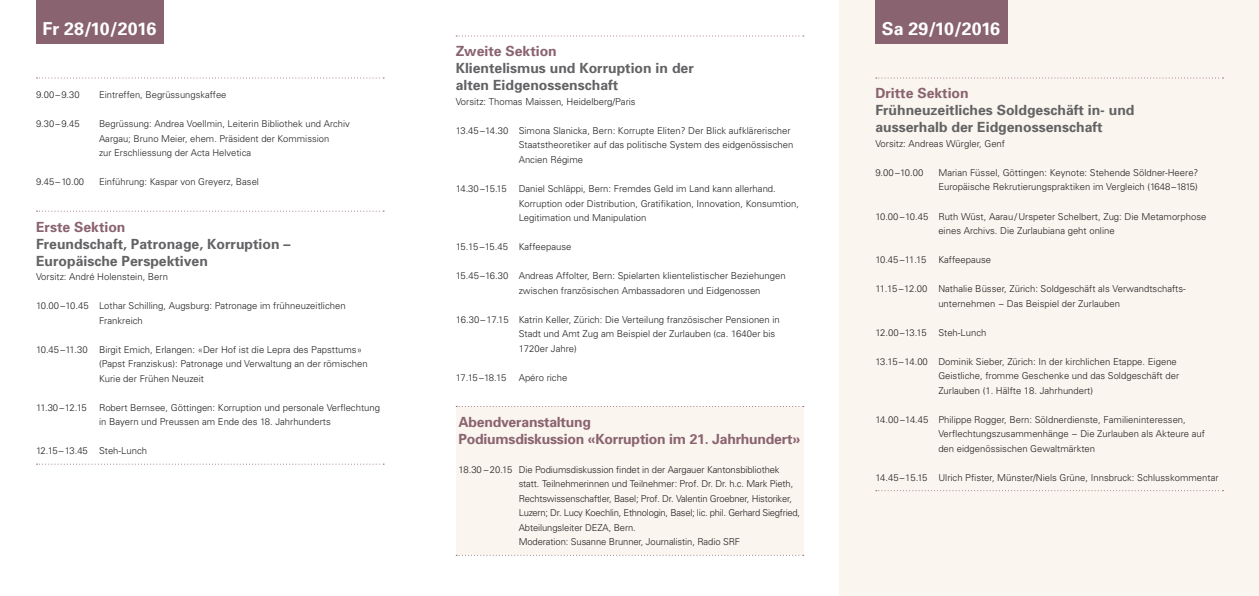
<style>
.page{position:relative;width:1259px;height:596px;background:#fff}
.page>*{position:absolute;margin:0;border:0;box-sizing:border-box;transform-origin:0 0}
.t1{font:700 17.8px "Univers";letter-spacing:-.01em;color:#fff}
.t2{font:700 14px/17px "Univers";color:#636366}
.t3{font:700 14px/17px "Univers";letter-spacing:-.015em;color:#8a6370}
.t4{font:300 9.5px/14.5px "Univers";color:#231f20}
.t5{font:300 9.4px/14.5px "Univers";color:#231f20}
.s1{font-size:9.5px}
.s2{color:#8a6370}
</style>
<div class="page">
<div style="left:456px;top:406px;width:347px;height:148px;background:#faf5ee"></div>
<div style="left:839px;top:0;width:420px;height:595px;background:#faf5ee"></div>
<svg style="left:36px;top:77px;width:348px;height:1px"></svg>
<svg style="left:36px;top:210px;width:348px;height:1px"></svg>
<svg style="left:36px;top:463px;width:348px;height:1px"></svg>
<svg style="left:456px;top:35px;width:348px;height:1px"></svg>
<svg style="left:456px;top:554px;width:348px;height:1px"></svg>
<svg style="left:876px;top:77px;width:347px;height:1px"></svg>
<svg style="left:876px;top:490px;width:347px;height:1px"></svg>
<div style="left:36px;top:0;width:127px;height:43px;background:#8a6370"></div>
<div style="left:875px;top:0;width:133px;height:43px;background:#8a6370"></div>
<p class="t1" style="left:43px;top:18px;width:115px">Fr 28/10/2016</p>
<p class="t1" style="left:882px;top:18px;width:120px">Sa 29/10/2016</p>
<p class="t5" style="left:36px;top:88px;width:45px"><span class="s1">9</span>.00–9.30</p>
<p class="t5" style="left:99px;top:88px;width:129px">Eintreffen, Begrüssungskaffee</p>
<p class="t5" style="left:36px;top:117px;width:45px">9.30–9.45</p>
<p class="t5" style="left:99px;top:117px;width:252px">Begrüssung: Andrea Voellmin, Leiterin Bibliothek und Archiv<br>Aargau; Bruno Meier, ehem. Präsident der Kommission<br>zur Erschliessung der Acta Helvetica</p>
<p class="t5" style="left:36px;top:175px;width:50px">9.45–10.00</p>
<p class="t5" style="left:99px;top:175px;width:162px">Einführung: Kaspar von Greyerz, B<span class="s1">asel</span></p>
<p class="t2" style="left:36px;top:218px;width:256px"><span class="s2">Erste Sektion<br></span>Freundschaft, Patronage, Korruption –<br>Europäische Perspektiven</p>
<p class="t4" style="left:36px;top:269px;width:133px">Vorsitz: André Holenstein, Bern</p>
<p class="t4" style="left:99px;top:298px;width:248px;text-indent:-63px">10.00–10.45 Lothar Schilling, Augsburg: Patronage im frühneuzeitlichen<br>Frankreich</p>
<p class="t4" style="left:36px;top:342px;width:327px">10.45–11.30 Birgit Emich, Erlangen: «Der Hof ist die Lepra des Papsttums»</p>
<p class="t4" style="left:99px;top:356px;width:270px">(Papst Franziskus): Patronage und Verwaltung an der römischen<br>Kurie der Frühen Neuzeit</p>
<p class="t4" style="left:36px;top:400px;width:52px">11.30–12.15</p>
<p class="t4" style="left:99px;top:400px;width:282px">Robert Bernsee, Göttingen: Korruption und personale Verflechtung in Bayern und Preussen am Ende des 18. Jahrhunderts</p>
<p class="t4" style="left:36px;top:443px;width:113px">12.15 – 13.45 Steh-Lunch</p>
<p class="t2" style="left:456px;top:43px;width:240px"><span class="s2">Zweite Sektion<br></span>Klientelismus und Korruption in der alten Eidgenossenschaft</p>
<p class="t4" style="left:456px;top:94px;width:182px">Vorsitz: Thomas Maissen, Heidelberg/Paris</p>
<p class="t4" style="left:519px;top:123px;width:276px;text-indent:-63px">13.45–14.30 Simona Slanicka, Bern: Korrupte Eliten? Der Blick aufklärerischer<br>Staatstheoretiker auf das politische System des eidgenössischen<br>Ancien Régime</p>
<p class="t4" style="left:519px;top:181px;width:282px;text-indent:-63px">14.30–15.15 Daniel Schläppi, Bern: Fremdes Geld im Land kann allerhand.<br>Korruption oder Distribution, Gratifikation, Innovation, Konsumtion,<br>Legitimation und Manipulation</p>
<p class="t4" style="left:456px;top:239px;width:117px">15.15–15.45 Kaffeepause</p>
<p class="t4" style="left:519px;top:268px;width:268px;text-indent:-63px">15.45–16.30 Andreas Affolter, Bern: Spielarten klientelistischer Beziehungen zwischen französischen Ambassadoren und Eidgenossen</p>
<p class="t4" style="left:519px;top:312px;width:263px;text-indent:-63px">16.30–17.15 Katrin Keller, Zürich: Die Verteilung französischer Pensionen in<br>Stadt und Amt Zug am Beispiel der Zurlauben (ca. 1640er bis<br>1720er Jahre)</p>
<p class="t4" style="left:456px;top:370px;width:52px">17.15–18.15</p>
<p class="t4" style="left:519px;top:370px;width:50px">Apéro riche</p>
<p class="t3" style="left:458px;top:413px;width:343px">Abendveranstaltung<br>Podiumsdiskussion «Korruption im 21. Jahrhundert»</p>
<p class="t4" style="left:519px;top:462px;width:283px;text-indent:-60px">18.30 – 20.15 Die Podiumsdiskussion findet in der Aargauer Kantonsbibliothek statt. Teilnehmerinnen und Teilnehmer: Prof. Dr. Dr. h.c. Mark Pieth, Rechtswissenschaftler, Basel; Prof. Dr. Valentin Groebner, Historiker, Luzern; Dr. Lucy Koechlin, Ethnologin, Basel; lic. phil. Gerhard Siegfried, Abteilungsleiter DEZA, Bern.<br>Moderation: Susanne Brunner, Journalistin, Radio SRF</p>
<p class="t2" style="left:875px;top:85px;width:261px"><span class="s2">Dritte Sektion<br></span>Frühneuzeitliches Soldgeschäft in- und ausserhalb der Eidgenossenschaft</p>
<p class="t4" style="left:875px;top:136px;width:131px">Vorsitz: Andreas Würgler, Genf</p>
<p class="t4" style="left:875px;top:165px;width:50px">9.00–10.00</p>
<p class="t4" style="left:938px;top:165px;width:261px">Marian Füssel, Göttingen: Keynote: Stehende Söldner-Heere?<br>Europäische Rekrutierungspraktiken im Vergleich (1648 –1815)</p>
<p class="t4" style="left:938px;top:209px;width:269px;text-indent:-63px">10.00–10.45 Ruth Wüst, Aarau/Urspeter Schelbert, Zug: Die Metamorphose eines Archivs. Die Zurlaubiana geht online</p>
<p class="t4" style="left:875px;top:252px;width:53px">10.45–11.15</p>
<p class="t4" style="left:938px;top:252px;width:54px">Kaffeepause</p>
<p class="t4" style="left:875px;top:281px;width:313px;text-align:center">11.15–12.00 Nathalie Büsser, Zürich: Soldgeschäft als Verwandtschafts-- unternehmen − Das Beispiel der Zurlauben</p>
<p class="t4" style="left:875px;top:325px;width:113px">12.00–13.15 Steh-Lunch</p>
<p class="t4" style="left:938px;top:354px;width:242px;text-indent:-63px">13.15–14.00 Dominik Sieber, Zürich: In der kirchlichen Etappe. Eigene<br>Geistliche, fromme Geschenke und das Soldgeschäft der<br>Zurlauben (1. Hälfte 18. Jahrhundert)</p>
<p class="t4" style="left:938px;top:412px;width:268px;text-indent:-63px">14.00 –14.45 Philippe Rogger, Bern: Söldnerdienste, Familieninteressen,<br>Verflechtungszusammenhänge − Die Zurlauben als Akteure auf den eidgenössischen Gewaltmärkten</p>
<p class="t4" style="left:875px;top:470px;width:345px">14.45–15.15 Ulrich Pfister, Münster/Niels Grüne, Innsbruck: Schlusskommentar</p>
</div>
